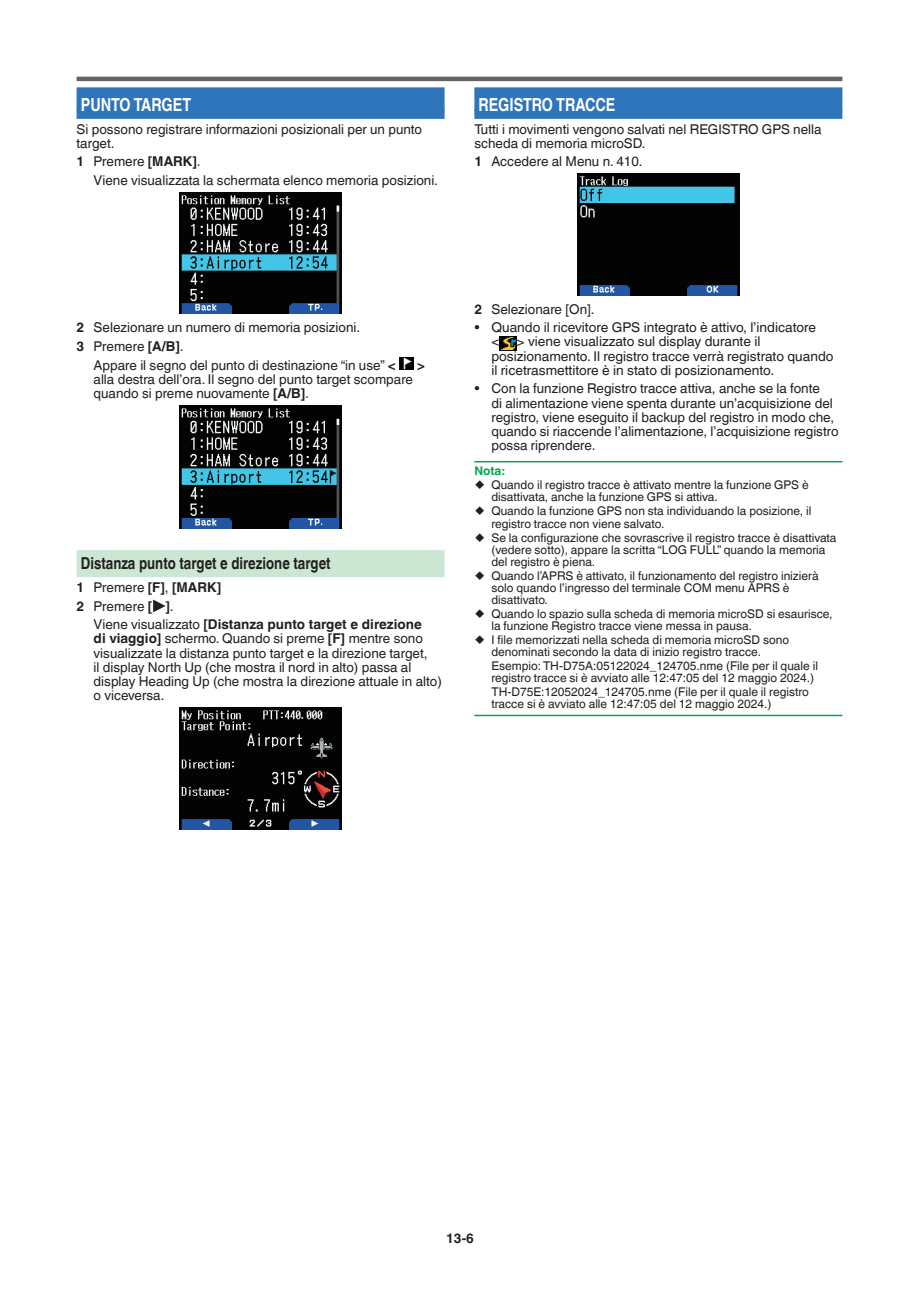
<style>
.page{position:relative;width:919px;height:1289px;background:#fff}
.page>*{position:absolute;margin:0;border:0;box-sizing:border-box;transform-origin:0 0}
.t1{font:700 18px "Helvetica World";color:#fff;scale:.8 1}
.t2{font:700 16.5px "Helvetica World";color:#231f20;scale:.8 1}
.t3{font:13.5px/14.2px "Helvetica World";color:#231f20}
.t4{font:700 13.5px "Helvetica World";color:#231f20}
.t5{font:12px/12px "Helvetica World";color:#231f20}
.t6{font:700 12px "Helvetica World";color:#00a54f}
.s1{font-weight:700}
</style>
<div class="page">
<hr style="left:77px;top:77px;width:765px;height:4px;background:#656263">
<div style="left:77px;top:87px;width:367px;height:32px;background:#2e75bb"></div>
<div style="left:77px;top:550px;width:367px;height:27px;background:#cbe6d3"></div>
<img style="left:180px;top:192px;width:161px;height:122px">
<img style="left:399px;top:357px;width:14px;height:12px">
<img style="left:179px;top:405px;width:163px;height:123px">
<svg style="left:153px;top:599px;width:12px;height:13px"></svg>
<img style="left:179px;top:707px;width:163px;height:122px">
<div style="left:474px;top:87px;width:368px;height:32px;background:#2e75bb"></div>
<hr style="left:474px;top:461px;width:368px;height:1px;background:#00a54f">
<hr style="left:474px;top:714px;width:368px;height:2px;background:#00a54f">
<img style="left:577px;top:173px;width:162px;height:122px">
<img style="left:499px;top:336px;width:17px;height:15px">
<h1 class="t1" style="left:81px;top:94px;width:139px">PUNTO TARGET</h1>
<p class="t3" style="left:77px;top:122px;width:347px">Si possono registrare informazioni posizionali per un punto target.</p>
<p class="t3" style="left:94px;top:152px;width:346px;line-height:18.5px;text-indent:-17px"><span class="s1">1</span> Premere <span class="s1">[MARK]</span>.<br>Viene visualizzata la schermata elenco memoria posizioni.</p>
<h1 class="t1" style="left:478px;top:94px;width:172px">REGISTRO TRACCE</h1>
<p class="t3" style="left:474px;top:122px;width:348px">Tutti i movimenti vengono salvati nel REGISTRO GPS nella scheda di memoria microSD.</p>
<p class="t3" style="left:474px;top:154px;width:170px"><span class="s1">1</span> Accedere al Menu n. 410.</p>
<p class="t3" style="left:77px;top:318px;width:285px;line-height:18.5px"><span class="s1">2</span> Selezionare un numero di memoria posizioni.<br><span class="s1">3</span> Premere <span class="s1">[A/B]</span>.</p>
<p class="t3" style="left:94px;top:358px;width:303px">Appare il segno del punto di destinazione “in use” <span class="s1">&lt;</span></p>
<p class="t4" style="left:417px;top:357px;width:9px">&gt;</p>
<p class="t3" style="left:94px;top:372px;width:321px">alla destra dell’ora. Il segno del punto target scompare quando si preme nuovamente <span class="s1">[A/B]</span>.</p>
<p class="t2" style="left:81px;top:554px;width:314px">Distanza punto target e direzione target</p>
<p class="t3" style="left:77px;top:578px;width:146px;line-height:18.5px"><span class="s1">1</span> Premere <span class="s1">[F]</span>, <span class="s1">[MARK]<br>2</span> Premere <span class="s1">[ ]</span>.</p>
<p class="t3" style="left:94px;top:617px;width:350px">Viene visualizzato <span class="s1">[Distanza punto target e direzione<br>di viaggio]</span> schermo. Quando si preme <span class="s1">[F]</span> mentre sono visualizzate la distanza punto target e la direzione target,<br>il display North Up (che mostra il nord in alto) passa al display Heading Up (che mostra la direzione attuale in alto) o viceversa.</p>
<p class="t3" style="left:474px;top:302px;width:122px"><span class="s1">2</span> Selezionare [On].</p>
<p class="t3" style="left:491px;top:320px;width:326px;text-indent:-17px">• Quando il ricevitore GPS integrato è attivo, l’indicatore &lt;</p>
<p class="t3" style="left:491px;top:334px;width:343px;text-indent:25px">&gt; viene visualizzato sul display durante il posizionamento. Il registro tracce verrà registrato quando il ricetrasmettitore è in stato di posizionamento.</p>
<p class="t3" style="left:491px;top:381px;width:349px;text-indent:-17px">• Con la funzione Registro tracce attiva, anche se la fonte<br>di alimentazione viene spenta durante un’acquisizione del registro, viene eseguito il backup del registro in modo che, quando si riaccende l’alimentazione, l’acquisizione registro possa riprendere.</p>
<p class="t6" style="left:474px;top:464px;width:32px">Nota:</p>
<p class="t5" style="left:491px;top:479px;width:319px;text-indent:-17px">○ Quando il registro tracce è attivato mentre la funzione GPS è disattivata, anche la funzione GPS si attiva.</p>
<p class="t5" style="left:491px;top:505px;width:321px;text-indent:-17px">○ Quando la funzione GPS non sta individuando la posizione, il registro tracce non viene salvato.</p>
<p class="t5" style="left:491px;top:531px;width:346px;text-indent:-17px">○ Se la configurazione che sovrascrive il registro tracce è disattivata (vedere sotto), appare la scritta “LOG FULL” quando la memoria del registro è piena.</p>
<p class="t5" style="left:491px;top:569px;width:329px;text-indent:-17px">○ Quando l’APRS è attivato, il funzionamento del registro inizierà solo quando l’ingresso del terminale COM menu APRS è disattivato.</p>
<p class="t5" style="left:491px;top:607px;width:343px;text-indent:-17px">○ Quando lo spazio sulla scheda di memoria microSD si esaurisce, la funzione Registro tracce viene messa in pausa.</p>
<p class="t5" style="left:491px;top:634px;width:299px;text-indent:-17px">○ I file memorizzati nella scheda di memoria microSD sono denominati secondo la data di inizio registro tracce.</p>
<p class="t5" style="left:491px;top:660px;width:328px">Esempio:TH-D75A:05122024_124705.nme (File per il quale il registro tracce si è avviato alle 12:47:05 del 12 maggio 2024.)</p>
<p class="t5" style="left:491px;top:686px;width:319px">TH-D75E:12052024_124705.nme (File per il quale il registro tracce si è avviato alle 12:47:05 del 12 maggio 2024.)</p>
<p class="t4" style="left:446px;top:1230px;width:29px">13-6</p>
</div>
